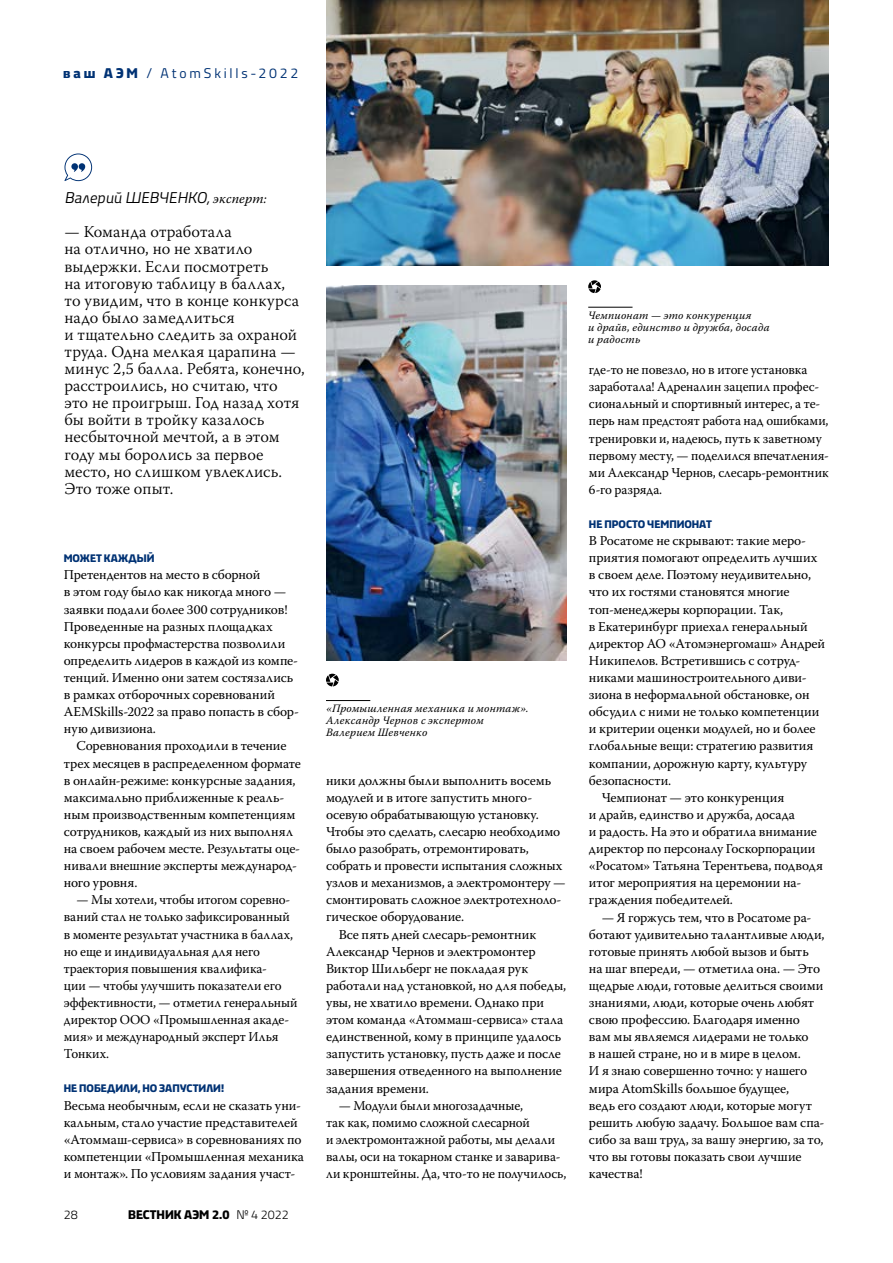
<style>
.page{position:relative;width:893px;height:1263px;background:#fff}
.page>*{position:absolute;margin:0;border:0;box-sizing:border-box;transform-origin:0 0}
.t1{font:300 16.5px/17.1px "Warnock Pro";letter-spacing:.01em;color:#000}
.t2{font:italic 15px "Strekoza";letter-spacing:-.005em;color:#000}
.t3{font:13.5px/17.1px "Warnock Pro";letter-spacing:-.005em;color:#000}
.t4{font:13.5px "Strekoza";letter-spacing:.205em;color:#003274}
.t5{font:700 12px "Strekoza";color:#000}
.t6{font:12px "Strekoza";color:#000}
.t7{font:italic 11.25px/12px "Warnock Pro";letter-spacing:.02em;color:#000}
.t8{font:700 10.5px "Strekoza";color:#003274}
.s1{font-weight:700}
.s2{font-family:"Warnock Pro";font-size:13.5px}
.s3{font-weight:400}
</style>
<div class="page">
<svg style="left:588px;top:280px;width:13px;height:13px"></svg>
<hr style="left:588px;top:307px;width:44px;height:1px;background:#000">
<svg style="left:326px;top:674px;width:13px;height:12px"></svg>
<hr style="left:326px;top:700px;width:44px;height:1px;background:#000">
<svg style="left:64px;top:153px;width:28px;height:28px"></svg>
<img style="left:326px;top:286px;width:241px;height:375px">
<img style="left:326px;top:0;width:503px;height:266px">
<p class="t4" style="left:63px;top:64px;width:237px"><span class="s1">ваш АЭМ</span> / AtomSkills-2022</p>
<p class="t2" style="left:64px;top:188px;width:204px">Валерий ШЕВЧЕНКО, <span class="s2">эксперт:</span></p>
<p class="t1" style="left:64px;top:223px;width:242px">— Команда отработала<br>на отлично, но не хватило выдержки. Если посмотреть<br>на итоговую таблицу в баллах, то увидим, что в конце конкурса надо было замедлиться<br>и тщательно следить за охраной труда. Одна мелкая царапина — минус 2,5 балла. Ребята, конечно, расстроились, но считаю, что это не проигрыш. Год назад хотя бы войти в тройку казалось несбыточной мечтой, а в этом году мы боролись за первое место, но слишком увлеклись.<br>Это тоже опыт.</p>
<p class="t8" style="left:64px;top:551px;width:92px">МОЖЕТ КАЖДЫЙ</p>
<p class="t3" style="left:64px;top:566px;width:237px">Претендентов на место в сборной<br>в этом году было как никогда много — заявки подали более 300 сотрудников!<br>Проведенные на разных площадках конкурсы профмастерства позволили определить лидеров в каждой из компе&shy;тенций. Именно они затем состязались в рамках отборочных соревнований AEMSkills-2022 за право попасть в сбор&shy;ную дивизиона.</p>
<p class="t3" style="left:64px;top:737px;width:239px;text-indent:13px">Соревнования проходили в течение трех месяцев в распределенном формате в онлайн-режиме: конкурсные задания, максимально приближенные к реаль&shy;ным производственным компетенциям сотрудников, каждый из них выполнял на своем рабочем месте. Результаты оце&shy;нивали внешние эксперты международ&shy;ного уровня.</p>
<p class="t3" style="left:64px;top:891px;width:235px;text-indent:13px">— Мы хотели, чтобы итогом соревно&shy;ваний стал не только зафиксированный в моменте результат участника в баллах, но еще и индивидуальная для него траектория повышения квалифика-<br>ции — чтобы улучшить показатели его эффективности, — отметил генеральный директор ООО «Промышленная акаде&shy;мия» и международный эксперт Илья Тонких.</p>
<p class="t8" style="left:64px;top:1081px;width:162px">НЕ ПОБЕДИЛИ, НО ЗАПУСТИЛИ!</p>
<p class="t3" style="left:64px;top:1096px;width:242px">Весьма необычным, если не сказать уни&shy;кальным, стало участие представителей «Атоммаш-сервиса» в соревнованиях по компетенции «Промышленная механика и монтаж». По условиям задания участ-</p>
<p class="t6" style="left:64px;top:1207px;width:16px">28</p>
<p class="t5" style="left:128px;top:1207px;width:162px">ВЕСТНИК АЭМ 2.0 <span class="s3">№ 4 2022</span></p>
<p class="t7" style="left:326px;top:702px;width:204px">«Промышленная механика и монтаж».<br>Александр Чернов с экспертом<br>Валерием Шевченко</p>
<p class="t3" style="left:326px;top:771px;width:227px">ники должны были выполнить восемь</p>
<p class="t3" style="left:326px;top:788px;width:208px">модулей и в итоге запустить много-</p>
<p class="t3" style="left:326px;top:805px;width:214px">осевую обрабатывающую установку.</p>
<p class="t3" style="left:326px;top:823px;width:236px">Чтобы это сделать, слесарю необходимо</p>
<p class="t3" style="left:326px;top:840px;width:204px">было разобрать, отремонтировать,</p>
<p class="t3" style="left:326px;top:857px;width:238px">собрать и провести испытания сложных</p>
<p class="t3" style="left:326px;top:874px;width:241px">узлов и механизмов, а электромонтеру —</p>
<p class="t3" style="left:326px;top:891px;width:237px">смонтировать сложное электротехноло-</p>
<p class="t3" style="left:326px;top:908px;width:140px">гическое оборудование.</p>
<p class="t3" style="left:339px;top:925px;width:199px">Все пять дней слесарь-ремонтник</p>
<p class="t3" style="left:326px;top:942px;width:211px">Александр Чернов и электромонтер</p>
<p class="t3" style="left:326px;top:959px;width:204px">Виктор Шильберг не покладая рук</p>
<p class="t3" style="left:326px;top:977px;width:242px">работали над установкой, но для победы,</p>
<p class="t3" style="left:326px;top:994px;width:220px">увы, не хватило времени. Однако при</p>
<p class="t3" style="left:326px;top:1011px;width:239px">этом команда «Атоммаш-сервиса» стала</p>
<p class="t3" style="left:326px;top:1028px;width:237px">единственной, кому в принципе удалось</p>
<p class="t3" style="left:326px;top:1045px;width:237px">запустить установку, пусть даже и после</p>
<p class="t3" style="left:326px;top:1062px;width:237px">завершения отведенного на выполнение</p>
<p class="t3" style="left:326px;top:1079px;width:104px">задания времени.</p>
<p class="t3" style="left:326px;top:1096px;width:242px;text-indent:13px">— Модули были многозадачные,<br>так как, помимо сложной слесарной<br>и электромонтажной работы, мы делали валы, оси на токарном станке и заварива&shy;ли кронштейны. Да, что-то не получилось,</p>
<p class="t7" style="left:588px;top:309px;width:183px">Чемпионат — это конкуренция<br>и драйв, единство и дружба, досада и радость</p>
<p class="t3" style="left:589px;top:361px;width:242px">где-то не повезло, но в итоге установка заработала! Адреналин зацепил профес&shy;сиональный и спортивный интерес, а те&shy;перь нам предстоят работа над ошибками, тренировки и, надеюсь, путь к заветному первому месту, — поделился впечатления&shy;ми Александр Чернов, слесарь-ремонтник 6-го разряда.</p>
<p class="t8" style="left:589px;top:517px;width:124px">НЕ ПРОСТО ЧЕМПИОНАТ</p>
<p class="t3" style="left:589px;top:532px;width:219px">В Росатоме не скрывают: такие меро-</p>
<p class="t3" style="left:589px;top:549px;width:230px">приятия помогают определить лучших</p>
<p class="t3" style="left:589px;top:566px;width:224px">в своем деле. Поэтому неудивительно,</p>
<p class="t3" style="left:589px;top:583px;width:202px">что их гостями становятся многие</p>
<p class="t3" style="left:589px;top:600px;width:196px">топ-менеджеры корпорации. Так,</p>
<p class="t3" style="left:589px;top:617px;width:220px">в Екатеринбург приехал генеральный</p>
<p class="t3" style="left:589px;top:635px;width:238px">директор АО «Атомэнергомаш» Андрей</p>
<p class="t3" style="left:589px;top:652px;width:213px">Никипелов. Встретившись с сотруд-</p>
<p class="t3" style="left:589px;top:669px;width:219px">никами машиностроительного диви-</p>
<p class="t3" style="left:589px;top:686px;width:222px">зиона в неформальной обстановке, он</p>
<p class="t3" style="left:589px;top:703px;width:232px">обсудил с ними не только компетенции</p>
<p class="t3" style="left:589px;top:720px;width:228px">и критерии оценки модулей, но и более</p>
<p class="t3" style="left:589px;top:737px;width:226px">глобальные вещи: стратегию развития</p>
<p class="t3" style="left:589px;top:754px;width:220px">компании, дорожную карту, культуру</p>
<p class="t3" style="left:589px;top:771px;width:84px">безопасности.</p>
<p class="t3" style="left:602px;top:788px;width:184px">Чемпионат — это конкуренция</p>
<p class="t3" style="left:589px;top:806px;width:207px">и драйв, единство и дружба, досада</p>
<p class="t3" style="left:589px;top:823px;width:230px">и радость. На это и обратила внимание</p>
<p class="t3" style="left:589px;top:840px;width:228px">директор по персоналу Госкорпорации</p>
<p class="t3" style="left:589px;top:857px;width:235px">«Росатом» Татьяна Терентьева, подводя</p>
<p class="t3" style="left:589px;top:874px;width:214px">итог мероприятия на церемонии на-</p>
<p class="t3" style="left:589px;top:891px;width:146px">граждения победителей.</p>
<p class="t3" style="left:589px;top:908px;width:237px;text-indent:13px">— Я горжусь тем, что в Росатоме ра&shy;ботают удивительно талантливые люди, готовые принять любой вызов и быть на шаг впереди, — отметила она. — Это щедрые люди, готовые делиться своими знаниями, люди, которые очень любят свою профессию. Благодаря именно вам мы являемся лидерами не только<br>в нашей стране, но и в мире в целом.<br>И я знаю совершенно точно: у нашего мира AtomSkills большое будущее,<br>ведь его создают люди, которые могут решить любую задачу. Большое вам спа&shy;сибо за ваш труд, за вашу энергию, за то, что вы готовы показать свои лучшие качества!</p>
</div>
